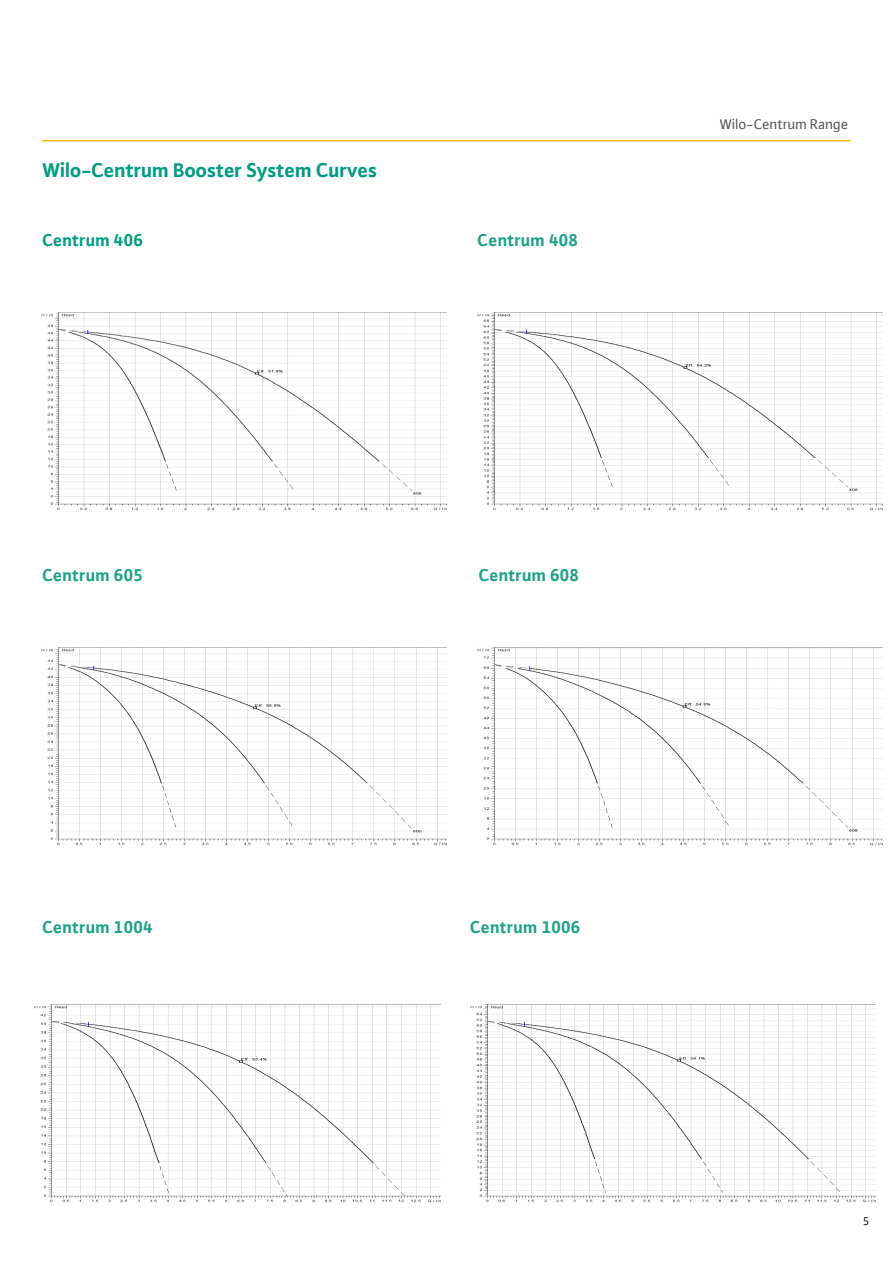
<style>
.page{position:relative;width:893px;height:1263px;background:#fff}
.page>*{position:absolute;margin:0;border:0;box-sizing:border-box;transform-origin:0 0}
.t1{font:700 21px "WILO Plus FM";letter-spacing:-.01em;color:#009c82}
.Product_code{font:700 18px "WILO Plus FM";color:#1fa288}
.Product_code-2{font:700 18px "WILO Plus FM";color:#009c82}
.t2{font:15px "WILO Plus FM";letter-spacing:-.01em;color:#505050}
.t3{font:12px "WILO Plus Global";color:#231f20}
</style>
<div class="page">
<hr style="left:43px;top:140px;width:807px;height:1px;background:#ffb400">
<img style="left:41px;top:312px;width:406px;height:198px">
<img style="left:477px;top:312px;width:406px;height:198px">
<img style="left:34px;top:1004px;width:406px;height:199px">
<img style="left:470px;top:1004px;width:406px;height:199px">
<img style="left:41px;top:647px;width:406px;height:198px">
<img style="left:477px;top:647px;width:406px;height:198px">
<p class="t1" style="left:43px;top:155px;width:336px">Wilo-Centrum Booster System Curves</p>
<p class="Product_code-2" style="left:43px;top:228px;width:102px">Centrum 406</p>
<p class="Product_code" style="left:478px;top:228px;width:102px">Centrum 408</p>
<p class="Product_code" style="left:43px;top:563px;width:102px">Centrum 605</p>
<p class="Product_code" style="left:479px;top:563px;width:102px">Centrum 608</p>
<p class="Product_code" style="left:43px;top:915px;width:112px">Centrum 1004</p>
<p class="Product_code" style="left:470px;top:915px;width:112px">Centrum 1006</p>
<p class="t2" style="left:720px;top:115px;width:130px">Wilo-Centrum Range</p>
<p class="t3" style="left:863px;top:1213px;width:8px">5</p>
</div>
